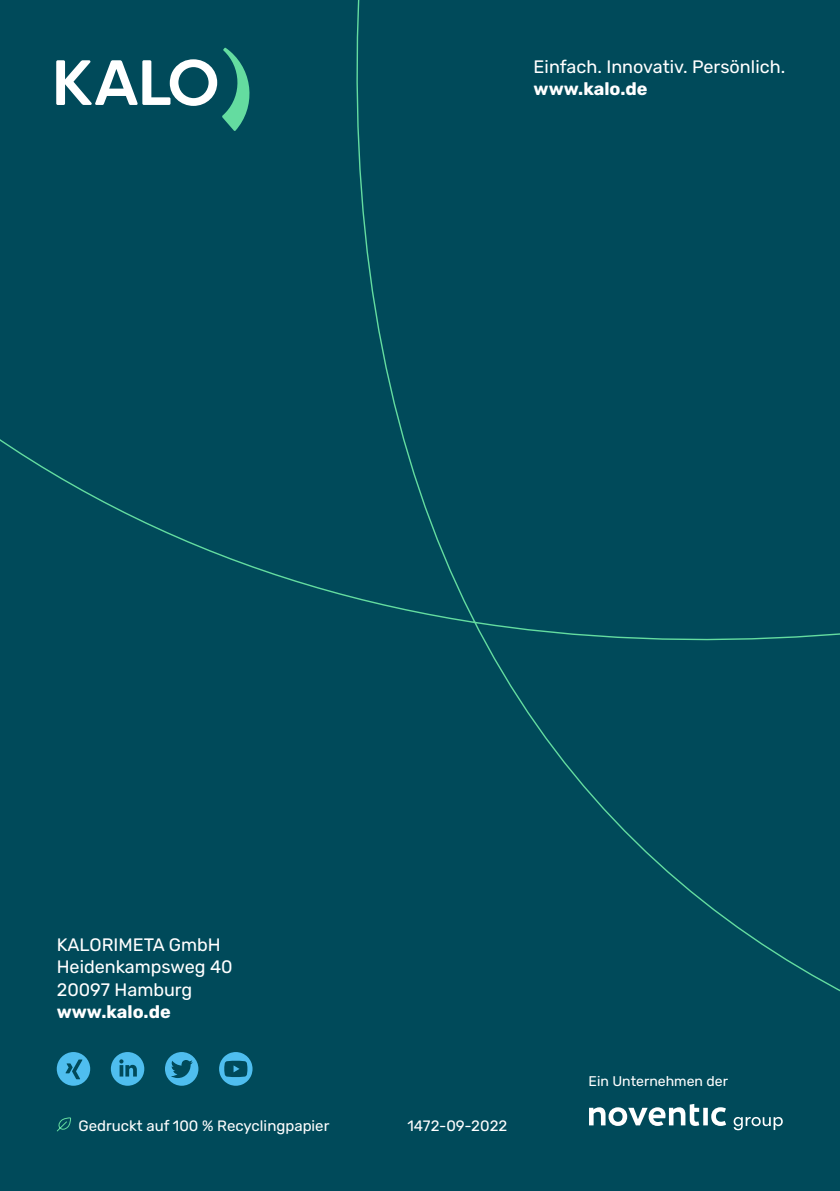
<style>
.page{position:relative;width:840px;height:1191px;background:#fff}
.page>*{position:absolute;margin:0;border:0;box-sizing:border-box;transform-origin:0 0}
.t1{font:18px/22.4px "Rubik";color:#fff}
.t2{font:700 18px "Rubik";color:#fff}
.t3{font:15px "Rubik";color:#fff}
.t4{font:14px "Rubik";color:#fff}
</style>
<div class="page">
<div style="left:0;top:0;width:839px;height:1180px;background:#004a5a"></div>
<svg style="left:57px;top:48px;width:192px;height:83px"></svg>
<svg style="left:219px;top:1052px;width:33px;height:33px"></svg>
<svg style="left:111px;top:1052px;width:33px;height:33px"></svg>
<svg style="left:57px;top:1052px;width:33px;height:33px"></svg>
<svg style="left:165px;top:1052px;width:33px;height:33px"></svg>
<svg style="left:56px;top:1116px;width:16px;height:16px"></svg>
<svg style="left:588px;top:1103px;width:137px;height:23px"></svg>
<svg style="left:733px;top:1117px;width:49px;height:13px"></svg>
<p class="t1" style="left:533px;top:56px;width:253px">Einfach. Innovativ. Persönlich.</p>
<p class="t2" style="left:533px;top:79px;width:115px">www.kalo.de</p>
<p class="t1" style="left:57px;top:933px;width:177px">KALORIMETA GmbH<br>Heidenkampsweg 40<br>20097 Hamburg</p>
<p class="t2" style="left:57px;top:1002px;width:115px">www.kalo.de</p>
<p class="t3" style="left:79px;top:1117px;width:252px">Gedruckt auf 100 % Recyclingpapier</p>
<p class="t3" style="left:407px;top:1117px;width:101px">1472-09-2022</p>
<p class="t4" style="left:588px;top:1073px;width:141px">Ein Unternehmen der</p>
</div>
